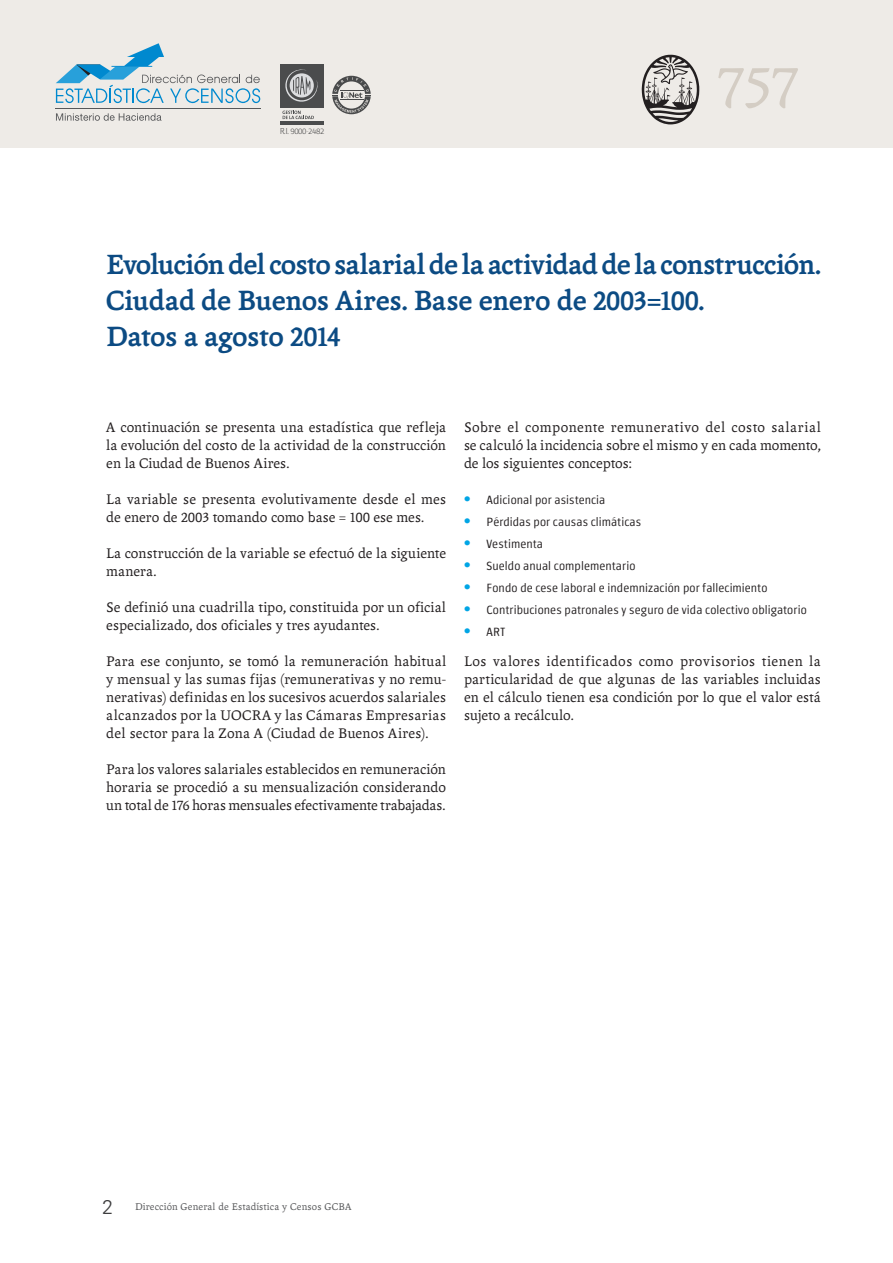
<style>
.page{position:relative;width:893px;height:1263px;background:#fff}
.page>*{position:absolute;margin:0;border:0;box-sizing:border-box;transform-origin:0 0}
.t1{font:64.05px "Andralis NDSC";color:#d4cdc4}
.Título_informe{font:700 30px/36px "Andralis ND Os F";letter-spacing:-.015em;color:#0c4b83}
.Texto_general{font:15px/18px "Andralis ND Os F";letter-spacing:.005em;color:#231f20;text-align:justify}
.t2{font:300 12px "Chaco";letter-spacing:.01em;color:#231f20}
.t3{font:10.5px "Andralis ND Os F";letter-spacing:.02em;color:#57585a}
.t4{font:100 8.7px "Chaco";letter-spacing:-.05em;color:#3e3e3f}
.s1{font-family:"Andralis NDSC"}
.s2{font-family:"Arial";font-weight:700;font-size:18px;color:#00a5e5}
.s3{font-family:"Zurich BT";font-weight:300;font-size:19.5px;color:#3e3e3f}
</style>
<div class="page">
<div style="left:0;top:0;width:893px;height:148px;background:#eeebe7"></div>
<svg style="left:642px;top:55px;width:57px;height:69px"></svg>
<svg style="left:332px;top:76px;width:39px;height:38px"></svg>
<hr style="left:55px;top:108px;width:206px;height:1px;background:#57585a">
<svg style="left:56px;top:113px;width:106px;height:8px"></svg>
<svg style="left:56px;top:43px;width:204px;height:60px"></svg>
<div style="left:280px;top:64px;width:44px;height:44px;background:#4b4c4d"></div>
<hr style="left:280px;top:121px;width:44px;height:4px;background:#4b4c4d">
<svg style="left:285px;top:69px;width:33px;height:33px"></svg>
<svg style="left:282px;top:111px;width:32px;height:8px"></svg>
<p class="t4" style="left:280px;top:127px;width:46px">R.I. 9000-2482</p>
<p class="t1" style="left:716px;top:52px;width:85px">757</p>
<p class="Título_informe" style="left:106px;top:247px;width:716px">Evolución del costo salarial de la actividad de la construcción.<br>Ciudad de Buenos Aires. Base enero de <span class="s1">2003</span>=<span class="s1">100</span>.</p>
<p class="Título_informe" style="left:106px;top:319px;width:236px">Datos a agosto <span class="s1">2014</span></p>
<p class="Texto_general" style="left:106px;top:418px;width:341px">A continuación se presenta una estadística que refleja la evolución del costo de la actividad de la construcción en la Ciudad de Buenos Aires.</p>
<p class="Texto_general" style="left:106px;top:490px;width:341px">La variable se presenta evolutivamente desde el mes de enero de <span class="s1">2003</span> tomando como base = <span class="s1">100</span> ese mes.</p>
<p class="Texto_general" style="left:106px;top:544px;width:341px">La construcción de la variable se efectuó de la siguiente manera.</p>
<p class="Texto_general" style="left:106px;top:598px;width:341px">Se definió una cuadrilla tipo, constituida por un oficial especializado, dos oficiales y tres ayudantes.</p>
<p class="Texto_general" style="left:106px;top:652px;width:341px">Para ese conjunto, se tomó la remuneración habitual y mensual y las sumas fijas (remunerativas y no remu&shy;nerativas) definidas en los sucesivos acuerdos salariales alcanzados por la UOCRA y las Cámaras Empresarias del sector para la Zona A (Ciudad de Buenos Aires).</p>
<p class="Texto_general" style="left:106px;top:760px;width:341px">Para los valores salariales establecidos en remuneración horaria se procedió a su mensualización considerando un total de <span class="s1">176</span> horas mensuales efectivamente trabajadas.</p>
<p class="Texto_general" style="left:464px;top:418px;width:358px">Sobre el componente remunerativo del costo salarial se calculó la incidencia sobre el mismo y en cada momento, de los siguientes conceptos:</p>
<p class="t2" style="left:464px;top:494px;width:143px"><span class="s2">•</span> Adicional por asistencia</p>
<p class="t2" style="left:464px;top:516px;width:179px"><span class="s2">•</span> Pérdidas por causas climáticas</p>
<p class="t2" style="left:464px;top:538px;width:81px"><span class="s2">•</span> Vestimenta</p>
<p class="t2" style="left:464px;top:560px;width:173px"><span class="s2">•</span> Sueldo anual complementario</p>
<p class="t2" style="left:464px;top:582px;width:305px"><span class="s2">•</span> Fondo de cese laboral e indemnización por fallecimiento</p>
<p class="t2" style="left:464px;top:604px;width:344px"><span class="s2">•</span> Contribuciones patronales y seguro de vida colectivo obligatorio</p>
<p class="t2" style="left:464px;top:626px;width:43px"><span class="s2">•</span> ART</p>
<p class="Texto_general" style="left:464px;top:652px;width:358px">Los valores identificados como provisorios tienen la particularidad de que algunas de las variables incluidas en el cálculo tienen esa condición por lo que el valor está sujeto a recálculo.</p>
<p class="t3" style="left:102px;top:1201px;width:251px"><span class="s3">2</span> Dirección General de Estadística y Censos GCBA</p>
</div>
